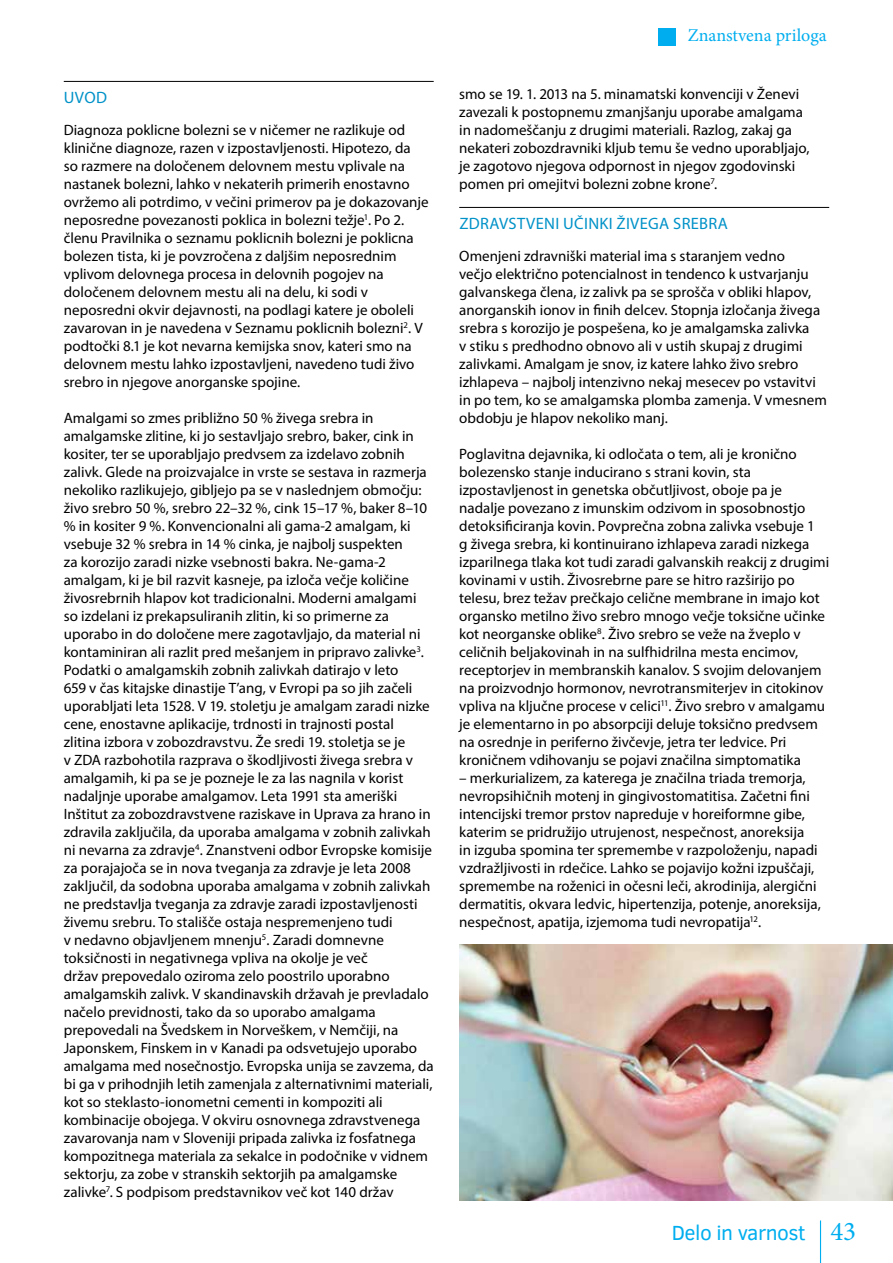
<style>
.page{position:relative;width:893px;height:1263px;background:#fff}
.page>*{position:absolute;margin:0;border:0;box-sizing:border-box;transform-origin:0 0}
.t1{font:21px "Clear Sans";letter-spacing:-.025em;color:#00aeef}
.t2{font:18px "Minion Pro";color:#00aeef}
.t3{font:16.5px "Myriad Pro";color:#0092c8}
.t4{font:15px/18px "Myriad Pro";color:#000}
.s1{font-family:"Minion Pro";font-size:27px}
</style>
<div class="page">
<hr style="left:820px;top:1220px;width:1px;height:43px;background:#00aeef">
<div style="left:658px;top:29px;width:17px;height:17px;background:#00aeef"></div>
<hr style="left:64px;top:81px;width:370px;height:1px;background:#000">
<hr style="left:459px;top:207px;width:370px;height:1px;background:#000">
<img style="left:459px;top:945px;width:434px;height:256px">
<p class="t3" style="left:64px;top:88px;width:23px">Uvod</p>
<p class="t4" style="left:64px;top:121px;width:366px">Diagnoza poklicne bolezni se v ničemer ne razlikuje od klinične diagnoze, razen v izpostavljenosti. Hipotezo, da so razmere na določenem delovnem mestu vplivale na nastanek bolezni, lahko v nekaterih primerih enostavno ovržemo ali potrdimo, v večini primerov pa je dokazovanje neposredne povezanosti poklica in bolezni težje<sup>1</sup>. Po 2. členu Pravilnika o seznamu poklicnih bolezni je poklicna bolezen tista, ki je povzročena z daljšim neposrednim vplivom delovnega procesa in delovnih pogojev na določenem delovnem mestu ali na delu, ki sodi v neposredni okvir dejavnosti, na podlagi katere je oboleli zavarovan in je navedena v Seznamu poklicnih bolezni<sup>2</sup>. V podtočki 8.1 je kot nevarna kemijska snov, kateri smo na delovnem mestu lahko izpostavljeni, navedeno tudi živo srebro in njegove anorganske spojine.</p>
<p class="t4" style="left:64px;top:409px;width:371px">Amalgami so zmes približno 50 % živega srebra in amalgamske zlitine, ki jo sestavljajo srebro, baker, cink in kositer, ter se uporabljajo predvsem za izdelavo zobnih zalivk. Glede na proizvajalce in vrste se sestava in razmerja nekoliko razlikujejo, gibljejo pa se v naslednjem območju: živo srebro 50 %, srebro 22–32 %, cink 15–17 %, baker 8–10 % in kositer 9 %. Konvencionalni ali gama-2 amalgam, ki vsebuje 32 % srebra in 14 % cinka, je najbolj suspekten<br>za korozijo zaradi nizke vsebnosti bakra. Ne-gama-2 amalgam, ki je bil razvit kasneje, pa izloča večje količine živosrebrnih hlapov kot tradicionalni. Moderni amalgami so izdelani iz prekapsuliranih zlitin, ki so primerne za uporabo in do določene mere zagotavljajo, da material ni kontaminiran ali razlit pred mešanjem in pripravo zalivke<sup>3</sup>.<br>Podatki o amalgamskih zobnih zalivkah datirajo v leto<br>659 v čas kitajske dinastije T’ang, v Evropi pa so jih začeli uporabljati leta 1528. V 19. stoletju je amalgam zaradi nizke cene, enostavne aplikacije, trdnosti in trajnosti postal zlitina izbora v zobozdravstvu. Že sredi 19. stoletja se je<br>v ZDA razbohotila razprava o škodljivosti živega srebra v amalgamih, ki pa se je pozneje le za las nagnila v korist nadaljnje uporabe amalgamov. Leta 1991 sta ameriški Inštitut za zobozdravstvene raziskave in Uprava za hrano in zdravila zaključila, da uporaba amalgama v zobnih zalivkah ni nevarna za zdravje<sup>4</sup>. Znanstveni odbor Evropske komisije za porajajoča se in nova tveganja za zdravje je leta 2008 zaključil, da sodobna uporaba amalgama v zobnih zalivkah ne predstavlja tveganja za zdravje zaradi izpostavljenosti živemu srebru. To stališče ostaja nespremenjeno tudi<br>v nedavno objavljenem mnenju<sup>5</sup>. Zaradi domnevne toksičnosti in negativnega vpliva na okolje je več<br>držav prepovedalo oziroma zelo poostrilo uporabno amalgamskih zalivk. V skandinavskih državah je prevladalo načelo previdnosti, tako da so uporabo amalgama prepovedali na Švedskem in Norveškem, v Nemčiji, na Japonskem, Finskem in v Kanadi pa odsvetujejo uporabo amalgama med nosečnostjo. Evropska unija se zavzema, da bi ga v prihodnjih letih zamenjala z alternativnimi materiali, kot so steklasto-ionometni cementi in kompoziti ali kombinacije obojega. V okviru osnovnega zdravstvenega zavarovanja nam v Sloveniji pripada zalivka iz fosfatnega kompozitnega materiala za sekalce in podočnike v vidnem sektorju, za zobe v stranskih sektorjih pa amalgamske zalivke<sup>7</sup>. S podpisom predstavnikov več kot 140 držav</p>
<p class="t2" style="left:688px;top:23px;width:140px">Znanstvena priloga</p>
<p class="t4" style="left:459px;top:85px;width:352px">smo se 19. 1. 2013 na 5. minamatski konvenciji v Ženevi zavezali k postopnemu zmanjšanju uporabe amalgama in nadomeščanju z drugimi materiali. Razlog, zakaj ga nekateri zobozdravniki kljub temu še vedno uporabljajo, je zagotovo njegova odpornost in njegov zgodovinski pomen pri omejitvi bolezni zobne krone<sup>7</sup>.</p>
<p class="t3" style="left:459px;top:214px;width:20px">Zdravstveni</p>
<p class="t3" style="left:563px;top:214px;width:9px">učinki</p>
<p class="t3" style="left:617px;top:214px;width:10px">živega</p>
<p class="t3" style="left:673px;top:214px;width:10px">srebra</p>
<p class="t4" style="left:459px;top:247px;width:369px">Omenjeni zdravniški material ima s staranjem vedno<br>večjo električno potencialnost in tendenco k ustvarjanju galvanskega člena, iz zalivk pa se sprošča v obliki hlapov, anorganskih ionov in finih delcev. Stopnja izločanja živega srebra s korozijo je pospešena, ko je amalgamska zalivka<br>v stiku s predhodno obnovo ali v ustih skupaj z drugimi zalivkami. Amalgam je snov, iz katere lahko živo srebro izhlapeva – najbolj intenzivno nekaj mesecev po vstavitvi in po tem, ko se amalgamska plomba zamenja. V vmesnem obdobju je hlapov nekoliko manj.</p>
<p class="t4" style="left:459px;top:445px;width:371px">Poglavitna dejavnika, ki odločata o tem, ali je kronično bolezensko stanje inducirano s strani kovin, sta izpostavljenost in genetska občutljivost, oboje pa je nadalje povezano z imunskim odzivom in sposobnostjo detoksificiranja kovin. Povprečna zobna zalivka vsebuje 1<br>g živega srebra, ki kontinuirano izhlapeva zaradi nizkega izparilnega tlaka kot tudi zaradi galvanskih reakcij z drugimi kovinami v ustih. Živosrebrne pare se hitro razširijo po telesu, brez težav prečkajo celične membrane in imajo kot organsko metilno živo srebro mnogo večje toksične učinke kot neorganske oblike<sup>8</sup>. Živo srebro se veže na žveplo v celičnih beljakovinah in na sulfhidrilna mesta encimov, receptorjev in membranskih kanalov. S svojim delovanjem na proizvodnjo hormonov, nevrotransmiterjev in citokinov vpliva na ključne procese v celici<sup>11</sup>. Živo srebro v amalgamu je elementarno in po absorpciji deluje toksično predvsem na osrednje in periferno živčevje, jetra ter ledvice. Pri kroničnem vdihovanju se pojavi značilna simptomatika</p>
<p class="t4" style="left:459px;top:769px;width:363px">– merkurializem, za katerega je značilna triada tremorja, nevropsihičnih motenj in gingivostomatitisa. Začetni fini intencijski tremor prstov napreduje v horeiformne gibe, katerim se pridružijo utrujenost, nespečnost, anoreksija<br>in izguba spomina ter spremembe v razpoloženju, napadi vzdražljivosti in rdečice. Lahko se pojavijo kožni izpuščaji, spremembe na roženici in očesni leči, akrodinija, alergični dermatitis, okvara ledvic, hipertenzija, potenje, anoreksija, nespečnost, apatija, izjemoma tudi nevropatija<sup>12</sup>.</p>
<h1 class="t1" style="left:672px;top:1219px;width:186px">Delo in varnost <span class="s1">43</span></h1>
</div>
